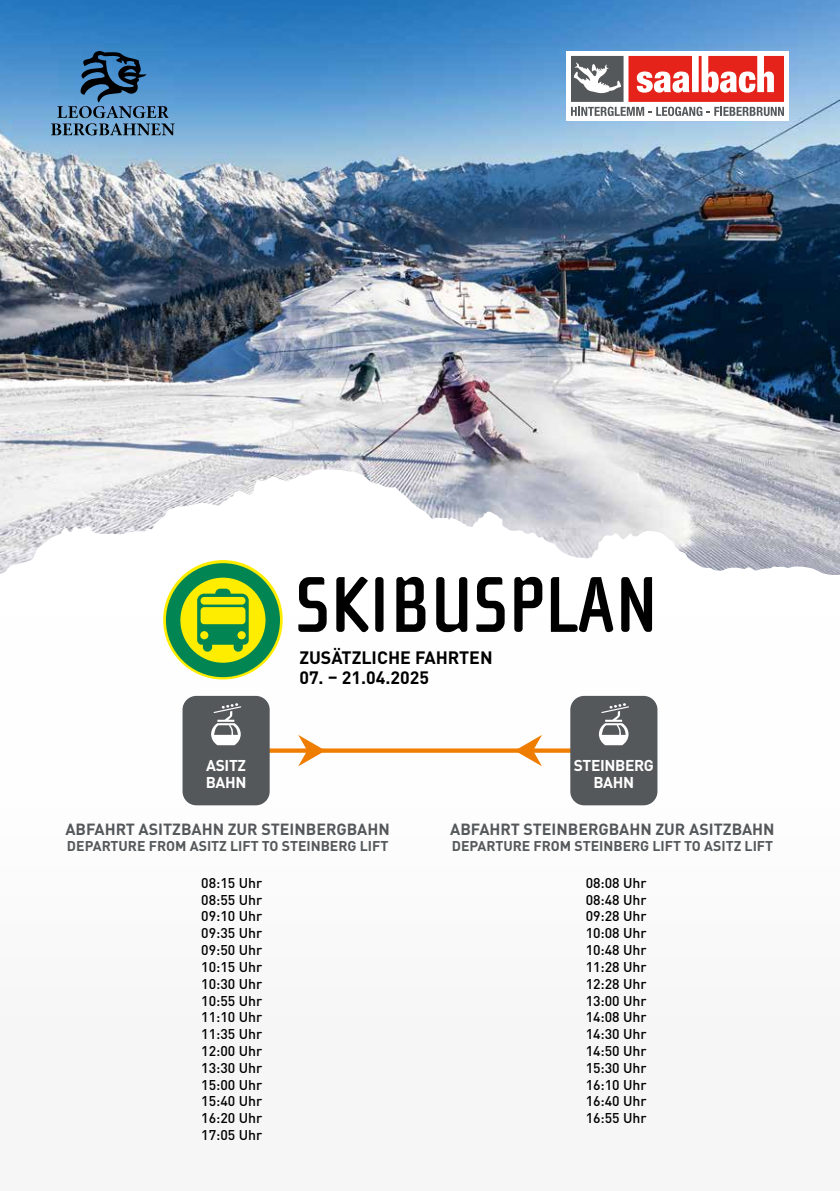
<style>
.page{position:relative;width:840px;height:1191px;background:#fff}
.page>*{position:absolute;margin:0;border:0;box-sizing:border-box;transform-origin:0 0}
.t1{font:700 81px "Cholla Sans OT";color:#000}
.t2{font:700 17.8px "DIN";color:#000}
.t3{font:700 16px "DIN";color:#55585a}
.t4{font:700 15.6px/16.8px "DIN";letter-spacing:-.02em;color:#fff}
.t5{font:500 14px "DIN";color:#000}
.t6{font:700 14px "DIN";color:#55585a}
</style>
<div class="page">
<img style="left:0;top:0;width:839px;height:469px">
<svg style="left:0;top:469px;width:839px;height:146px"></svg>
<div style="left:0;top:615px;width:839px;height:576px;background:#f6f6f6"></div>
<div style="left:565px;top:51px;width:223px;height:70px;background:#fff"></div>
<svg style="left:571px;top:56px;width:212px;height:60px"></svg>
<svg style="left:707px;top:76px;width:4px;height:12px"></svg>
<svg style="left:51px;top:51px;width:124px;height:84px;background:#477aa5"></svg>
<svg style="left:163px;top:560px;width:119px;height:119px;background:#b1cd1b"></svg>
<div style="left:166px;top:563px;width:114px;height:114px;border:14px solid #008553;border-radius:50%"></div>
<svg style="left:197px;top:588px;width:51px;height:63px;background:#83ba27"></svg>
<svg style="left:269px;top:748px;width:301px;height:4px"></svg>
<div style="left:182px;top:696px;width:87px;height:109px;background:#55585a;border-radius:14px"></div>
<svg style="left:211px;top:703px;width:30px;height:42px"></svg>
<div style="left:570px;top:696px;width:87px;height:109px;background:#55585a;border-radius:14px"></div>
<svg style="left:598px;top:703px;width:30px;height:42px"></svg>
<svg style="left:514px;top:735px;width:27px;height:31px"></svg>
<svg style="left:298px;top:735px;width:27px;height:31px"></svg>
<h1 class="t1" style="left:295px;top:560px;width:364px">SKIBUSPLAN</h1>
<p class="t2" style="left:299px;top:642px;width:195px">ZUSÄTZLICHE FAHRTEN</p>
<p class="t2" style="left:299px;top:662px;width:131px">07. – 21.04.2025</p>
<p class="t4" style="left:205px;top:755px;width:42px">ASITZ<br>BAHN</p>
<p class="t4" style="left:573px;top:755px;width:82px;text-align:center">STEINBERG<br>BAHN</p>
<p class="t3" style="left:65px;top:815px;width:326px">ABFAHRT ASITZBAHN ZUR STEINBERGBAHN</p>
<p class="t6" style="left:67px;top:834px;width:323px">DEPARTURE FROM ASITZ LIFT TO STEINBERG LIFT</p>
<p class="t3" style="left:450px;top:815px;width:326px">ABFAHRT STEINBERGBAHN ZUR ASITZBAHN</p>
<p class="t6" style="left:451px;top:834px;width:323px">DEPARTURE FROM STEINBERG LIFT TO ASITZ LIFT</p>
<p class="t5" style="left:201px;top:871px;width:62px">08:15 Uhr</p>
<p class="t5" style="left:585px;top:871px;width:62px">08:08 Uhr</p>
<p class="t5" style="left:201px;top:888px;width:62px">08:55 Uhr</p>
<p class="t5" style="left:585px;top:888px;width:62px">08:48 Uhr</p>
<p class="t5" style="left:201px;top:904px;width:62px">09:10 Uhr</p>
<p class="t5" style="left:585px;top:904px;width:62px">09:28 Uhr</p>
<p class="t5" style="left:201px;top:921px;width:62px">09:35 Uhr</p>
<p class="t5" style="left:585px;top:921px;width:62px">10:08 Uhr</p>
<p class="t5" style="left:201px;top:938px;width:62px">09:50 Uhr</p>
<p class="t5" style="left:585px;top:938px;width:62px">10:48 Uhr</p>
<p class="t5" style="left:201px;top:955px;width:62px">10:15 Uhr</p>
<p class="t5" style="left:585px;top:955px;width:62px">11:28 Uhr</p>
<p class="t5" style="left:201px;top:972px;width:62px">10:30 Uhr</p>
<p class="t5" style="left:585px;top:972px;width:62px">12:28 Uhr</p>
<p class="t5" style="left:201px;top:988px;width:62px">10:55 Uhr</p>
<p class="t5" style="left:585px;top:988px;width:62px">13:00 Uhr</p>
<p class="t5" style="left:201px;top:1005px;width:62px">11:10 Uhr</p>
<p class="t5" style="left:585px;top:1005px;width:62px">14:08 Uhr</p>
<p class="t5" style="left:201px;top:1022px;width:62px">11:35 Uhr</p>
<p class="t5" style="left:585px;top:1022px;width:62px">14:30 Uhr</p>
<p class="t5" style="left:201px;top:1039px;width:62px">12:00 Uhr</p>
<p class="t5" style="left:585px;top:1039px;width:62px">14:50 Uhr</p>
<p class="t5" style="left:201px;top:1056px;width:62px">13:30 Uhr</p>
<p class="t5" style="left:585px;top:1056px;width:62px">15:30 Uhr</p>
<p class="t5" style="left:201px;top:1072px;width:62px">15:00 Uhr</p>
<p class="t5" style="left:585px;top:1072px;width:62px">16:10 Uhr</p>
<p class="t5" style="left:201px;top:1089px;width:62px">15:40 Uhr</p>
<p class="t5" style="left:585px;top:1089px;width:62px">16:40 Uhr</p>
<p class="t5" style="left:201px;top:1106px;width:62px">16:20 Uhr</p>
<p class="t5" style="left:585px;top:1106px;width:62px">16:55 Uhr</p>
<p class="t5" style="left:201px;top:1123px;width:62px">17:05 Uhr</p>
</div>
